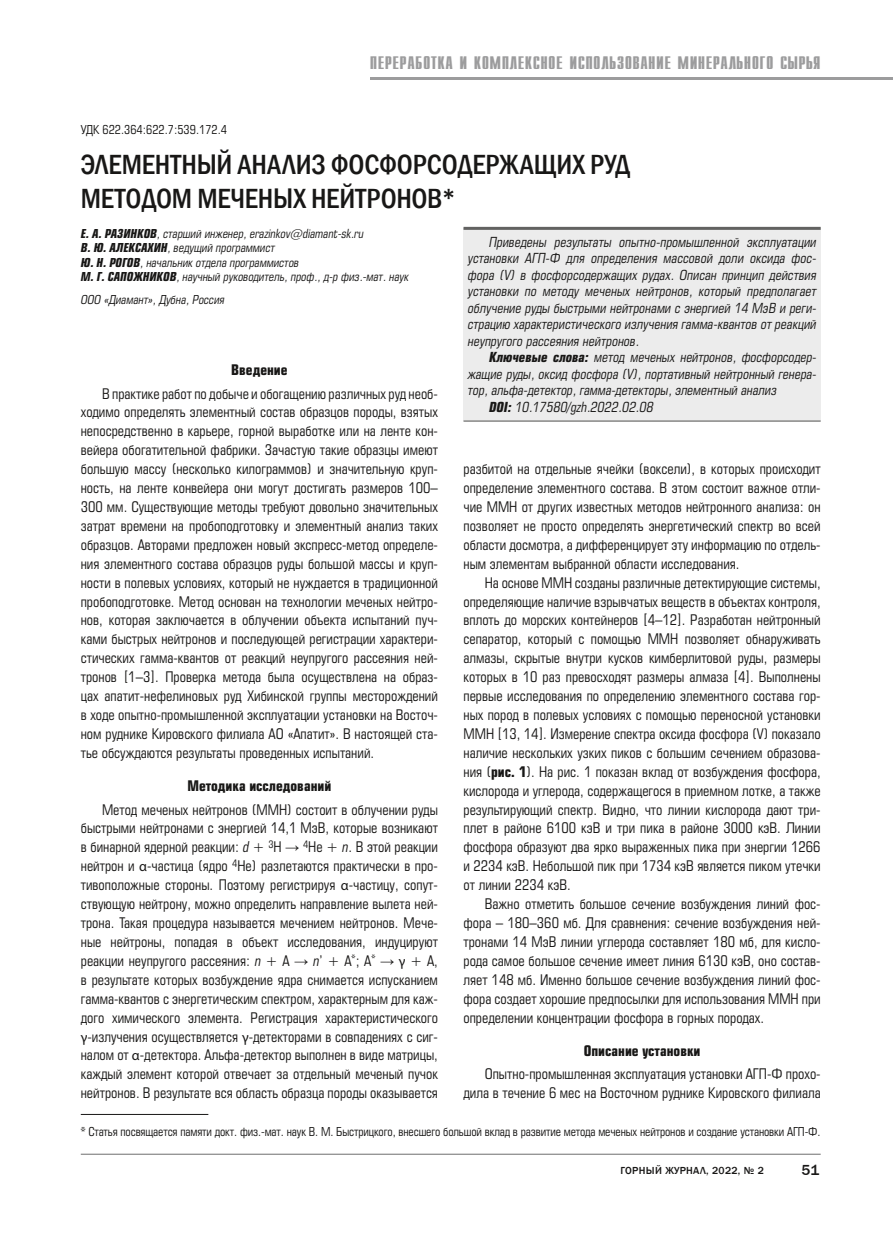
<style>
.page{position:relative;width:893px;height:1234px;background:#fff}
.page>*{position:absolute;margin:0;border:0;box-sizing:border-box;transform-origin:0 0}
.t1{font:500 condensed 28.5px/34.2px "Franklin Gothic";color:#181716}
.t2{font:700 15px "Compact";letter-spacing:.025em;color:#9c9c9d}
.t3{font:500 15px "Franklin Gothic";color:#181716}
.t4{font:14.25px/18.9px "Europe Cond";color:#181716;text-align:justify}
.t5{font:700 14.25px "Europe Cond";color:#181716}
.t6{font:italic 13.5px/16.5px "Europe Cond";color:#181716;text-align:justify}
.t7{font:italic 12px/14.4px "Europe Cond";color:#181716}
.t8{font:12px "Europe Cond";letter-spacing:-.01em;color:#181716}
.t9{font:500 10.5px "Franklin Gothic";letter-spacing:.025em;color:#181716}
.s1{font-weight:700}
.s2{font-style:italic}
.s3{font-family:"Times New Roman"}
.s4{font-family:"Myriad Pro"}
</style>
<div class="page">
<hr style="left:81px;top:1153px;width:740px;height:1px;background:#6e6e6e">
<hr style="left:371px;top:77px;width:522px;height:3px;background:#9c9c9d">
<div style="left:463px;top:228px;width:358px;height:192px;background:#ececec"></div>
<hr style="left:463px;top:227px;width:358px;height:3px;background:#626261">
<hr style="left:463px;top:420px;width:358px;height:1px;background:#626261">
<hr style="left:81px;top:1113px;width:127px;height:1px;background:#181716">
<p class="t2" style="left:370px;top:54px;width:452px">ПЕРЕРАБОТКА И КОМПЛЕКСНОЕ ИСПОЛЬЗОВАНИЕ МИНЕРАЛЬНОГО СЫРЬЯ</p>
<p class="t8" style="left:81px;top:122px;width:148px">УДК 622.364:622.7:539.172.4</p>
<h1 class="t1" style="left:81px;top:147px;width:551px">Элементный анализ фосфорсодержащих руд методом меченых нейтронов*</h1>
<p class="t7" style="left:81px;top:226px;width:330px"><span class="s1">Е. А. Разинков</span>, старший инженер, erazinkov@diamant-sk.ru<br><span class="s1">В. Ю. Алексахин</span>, ведущий программист<br><span class="s1">Ю. Н. Рогов</span>, начальник отдела программистов<br><span class="s1">М. Г. Са пожников</span>, научный руководитель, проф., д-р физ.-мат. наук</p>
<p class="t7" style="left:81px;top:292px;width:145px">ООО «Диамант», Дубна, Россия</p>
<p class="t6" style="left:468px;top:233px;width:350px;text-indent:21px">Приведены результаты опытно-промышленной эксплуатации установки АГП-Ф для определения массовой доли оксида фос&shy;фора (V) в фосфорсодержащих рудах. Описан принцип действия установки по методу меченых нейтронов, который предполагает облучение руды быстрыми нейтронами с энергией 14 МэВ и реги&shy;страцию характеристического излучения гамма-квантов от реакций неупругого рассеяния нейтронов.</p>
<p class="t6" style="left:489px;top:349px;width:329px"><span class="s1">Ключевые слова:</span> метод меченых нейтронов, фосфорсодер-</p>
<p class="t6" style="left:468px;top:365px;width:350px">жащие руды, оксид фосфора (V), портативный нейтронный генера-</p>
<p class="t6" style="left:468px;top:382px;width:310px">тор, альфа-детектор, гамма-детекторы, элементный анализ</p>
<p class="t6" style="left:489px;top:398px;width:166px"><span class="s1">DOI:</span> 10.17580/gzh.2022.02.08</p>
<p class="t5" style="left:231px;top:360px;width:58px">Введение</p>
<p class="t4" style="left:81px;top:383px;width:359px;text-indent:21px">В практике работ по добыче и обогащению различных руд необ&shy;ходимо определять элементный состав образцов породы, взятых непосредственно в карьере, горной выработке или на ленте кон&shy;вейера обогатительной фабрики. Зачастую такие образцы имеют большую массу (несколько килограммов) и значительную круп&shy;ность, на ленте конвейера они могут достигать размеров 100– 300 мм. Существующие методы требуют довольно значительных затрат времени на пробоподготовку и элементный анализ таких образцов. Авторами предложен новый экспресс-метод определе&shy;ния элементного состава образцов руды большой массы и круп&shy;ности в полевых условиях, который не нуждается в традиционной пробоподготовке. Метод основан на технологии меченых нейтро&shy;нов, которая заключается в облучении объекта испытаний пуч&shy;ками быстрых нейтронов и последующей регистрации характери&shy;стических гамма-квантов от реакций неупругого рассеяния ней&shy;тронов [1–3]. Проверка метода была осуществлена на образ&shy;цах апатит-нефелиновых руд Хибинской группы месторождений в ходе опытно-промышленной эксплуатации установки на Восточ&shy;ном руднике Кировского филиала АО «Апатит». В настоящей ста&shy;тье обсуждаются результаты проведенных испытаний.</p>
<p class="t5" style="left:187px;top:776px;width:146px">Методика исследований</p>
<p class="t4" style="left:81px;top:799px;width:359px;text-indent:21px">Метод меченых нейтронов (ММН) состоит в облучении руды быстрыми нейтронами с энергией 14,1 МэВ, которые возникают в бинарной ядерной реакции: <span class="s2">d</span> + <sup>3</sup>H <span class="s3">→</span> <sup>4</sup>He + <span class="s2">n</span>. В этой реакции нейтрон и <span class="s4">α</span>-частица (ядро <sup>4</sup>He) разлетаются практически в про&shy;тивоположные стороны. Поэтому регистрируя <span class="s4">α</span>-частицу, сопут&shy;ствующую нейтрону, можно определить направление вылета ней&shy;трона. Такая процедура называется мечением нейтронов. Мече&shy;ные нейтроны, попадая в объект исследования, индуцируют реакции неупругого рассеяния: <span class="s2">n</span> + A <span class="s3">→</span> <span class="s2">n</span>’ + A<sup>*</sup>; A<sup>*</sup> <span class="s3">→</span> <span class="s4">γ</span> + A, в результате которых возбуждение ядра снимается испусканием гамма-квантов с энергетическим спектром, характерным для каж&shy;дого химического элемента. Регистрация характеристического <span class="s4">γ</span>-излучения осуществляется <span class="s4">γ</span>-детекторами в совпадениях с сиг&shy;налом от <span class="s4">α</span>-детектора. Альфа-детектор выполнен в виде матрицы, каждый элемент которой отвечает за отдельный меченый пучок нейтронов. В результате вся область образца породы оказывается</p>
<p class="t4" style="left:463px;top:459px;width:359px">разбитой на отдельные ячейки (воксели), в которых происходит определение элементного состава. В этом состоит важное отли&shy;чие ММН от других известных методов нейтронного анализа: он позволяет не просто определять энергетический спектр во всей области досмотра, а дифференцирует эту информацию по отдель&shy;ным элементам выбранной области исследования.</p>
<p class="t4" style="left:463px;top:572px;width:359px;text-indent:21px">На основе ММН созданы различные детектирующие системы, определяющие наличие взрывчатых веществ в объектах контроля, вплоть до морских контейнеров [4–12]. Разработан нейтронный сепаратор, который с помощью ММН позволяет обнаруживать алмазы, скрытые внутри кусков кимберлитовой руды, размеры которых в 10 раз превосходят размеры алмаза [4]. Выполнены первые исследования по определению элементного состава гор&shy;ных пород в полевых условиях с помощью переносной установки ММН [13, 14]. Измерение спектра оксида фосфора (V) показало наличие нескольких узких пиков с большим сечением образова&shy;ния (<span class="s1">рис. 1</span>). На рис. 1 показан вклад от возбуждения фосфора, кислорода и углерода, содержащегося в приемном лотке, а также результирующий спектр. Видно, что линии кислорода дают три&shy;плет в районе 6100 кэВ и три пика в районе 3000 кэВ. Линии фосфора образуют два ярко выраженных пика при энергии 1266 и 2234 кэВ. Небольшой пик при 1734 кэВ является пиком утечки от линии 2234 кэВ.</p>
<p class="t4" style="left:463px;top:894px;width:359px;text-indent:21px">Важно отметить большое сечение возбуждения линий фос&shy;фора – 180–360 мб. Для сравнения: сечение возбуждения ней&shy;тронами 14 МэВ линии углерода составляет 180 мб, для кисло&shy;рода самое большое сечение имеет линия 6130 кэВ, оно состав&shy;ляет 148 мб. Именно большое сечение возбуждения линий фос&shy;фора создает хорошие предпосылки для использования ММН при определении концентрации фосфора в горных породах.</p>
<p class="t5" style="left:584px;top:1040px;width:118px">Описание установки</p>
<p class="t4" style="left:463px;top:1064px;width:359px;text-align:right">Опытно-промышленная эксплуатация установки АГП-Ф прохо&shy;дила в течение 6 мес на Восточном руднике Кировского филиала</p>
<p class="t8" style="left:81px;top:1123px;width:741px">* Статья посвящается памяти докт. физ.-мат. наук В. М. Быстрицкого, внесшего большой вклад в развитие метода меченых нейтронов и создание установки АГП-Ф.</p>
<p class="t9" style="left:621px;top:1163px;width:145px">ГОРНЫЙ ЖУРНАЛ, 2022, № 2</p>
<p class="t3" style="left:802px;top:1160px;width:19px">51</p>
</div>
